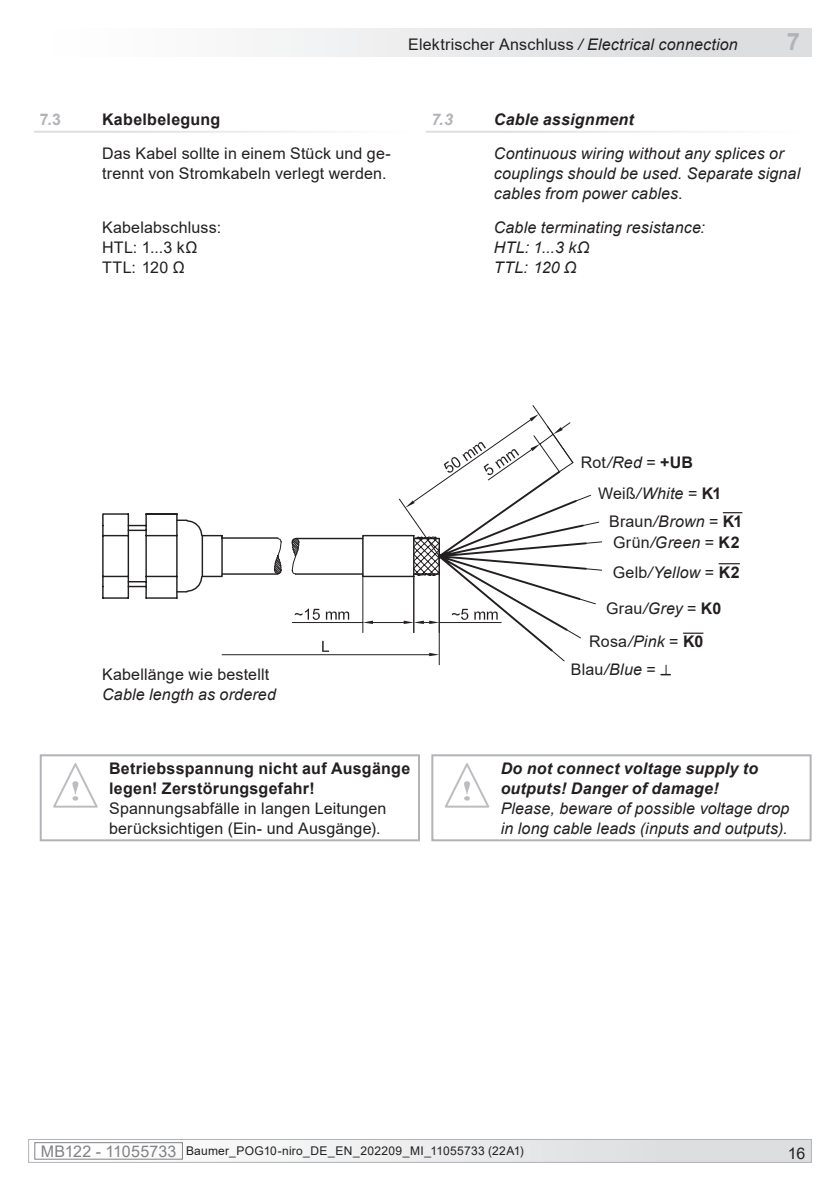
<style>
.page{position:relative;width:840px;height:1191px;background:#fff}
.page>*{position:absolute;margin:0;border:0;box-sizing:border-box;transform-origin:0 0}
.MB-Leiste_oben_recht{font:700 24px "Arial";color:#b2b3b7}
.DE_links{font:16px/20px "Arial";letter-spacing:.01em;color:#231f20}
.Kapitel_Text_EN{font:italic 16px/20px "Arial";letter-spacing:.01em;color:#231f20}
.Kapitel_Text_DE{font:16px/20px "Arial";letter-spacing:.01em;color:#231f20}
.EN_links{font:italic 16px/20px "Arial";letter-spacing:.01em;color:#231f20}
.Achtung_DE{font:700 16px/20px "Arial";letter-spacing:.015em;color:#231f20}
.Achtung_EN{font:italic 700 16px/20px "Arial";letter-spacing:.015em;color:#231f20}
.MB-Leiste_oben_recht-2{font:16px "Arial";letter-spacing:.01em;color:#231f20}
.DE_links-2{font:italic 16px "Arial";letter-spacing:.01em;color:#231f20}
.Kapitel_1-1_EN{font:italic 700 16px "Arial";letter-spacing:.015em;color:#231f20}
.Kapitel_1-1_DE{font:700 16px "Arial";letter-spacing:.015em;color:#231f20}
.Kapitel_1-1_DE-2{font:700 16px "Arial";color:#b2b3b7}
.Kapitel_1-1_EN-2{font:italic 700 16px "Arial";color:#b2b3b7}
.t1{font:12px "Arial";letter-spacing:.02em;color:#231f20}
.s1{font-style:italic}
.s2{font-weight:700}
.s3{font-style:normal}
.s4{font-weight:700;font-style:normal}
.s5{font-size:16px;color:#808285}
</style>
<div class="page">
<div style="left:29px;top:1139px;width:781px;height:23px;background:linear-gradient(to right,#f9f9f9,#dbdcdf)"></div>
<div style="left:35px;top:1142px;width:147px;height:17px;border:1px solid #808285"></div>
<div style="left:28px;top:1139px;width:783px;height:23px;border:1px solid #b2b3b7"></div>
<div style="left:28px;top:28px;width:783px;height:29px;background:linear-gradient(to right,#fff,#d8d9dc)"></div>
<hr style="left:438px;top:574px;width:1px;height:91px;background:#231f20">
<svg style="left:102px;top:405px;width:499px;height:257px"></svg>
<svg style="left:722px;top:512px;width:20px;height:1px"></svg>
<svg style="left:718px;top:563px;width:21px;height:1px"></svg>
<hr style="left:682px;top:632px;width:21px;height:2px;background:#231f20">
<svg style="left:660px;top:665px;width:10px;height:10px"></svg>
<svg style="left:53px;top:763px;width:45px;height:44px"></svg>
<div style="left:40px;top:754px;width:380px;height:87px;border:2px solid #b2b3b7"></div>
<svg style="left:444px;top:763px;width:45px;height:44px"></svg>
<div style="left:431px;top:754px;width:380px;height:87px;border:2px solid #b2b3b7"></div>
<p class="MB-Leiste_oben_recht-2" style="left:408px;top:33px;width:331px">Elektrischer Anschluss <span class="s1">/ Electrical connection</span></p>
<p class="MB-Leiste_oben_recht" style="left:786px;top:24px;width:15px">7</p>
<p class="Kapitel_1-1_DE-2" style="left:40px;top:108px;width:23px">7.3</p>
<p class="Kapitel_1-1_DE" style="left:102px;top:108px;width:120px">Kabelbelegung</p>
<p class="Kapitel_Text_DE" style="left:102px;top:143px;width:290px">Das Kabel sollte in einem Stück und ge&shy;trennt von Stromkabeln verlegt werden.</p>
<p class="Kapitel_Text_DE" style="left:102px;top:218px;width:120px">Kabelabschluss:<br>HTL: 1...3 kΩ<br>TTL: 120 Ω</p>
<p class="Kapitel_1-1_EN-2" style="left:431px;top:109px;width:23px">7.3</p>
<p class="Kapitel_1-1_EN" style="left:493px;top:109px;width:141px">Cable assignment</p>
<p class="Kapitel_Text_EN" style="left:493px;top:144px;width:308px">Continuous wiring without any splices or couplings should be used. Separate signal cables from power cables.</p>
<p class="Kapitel_Text_EN" style="left:493px;top:218px;width:213px">Cable terminating resistance:<br>HTL: 1...3 kΩ<br>TTL: 120 Ω</p>
<p class="DE_links" style="left:580px;top:452px;width:114px">Rot<span class="s1">/Red</span> = <span class="s2">+UB</span></p>
<p class="DE_links-2" style="left:597px;top:483px;width:125px"><span class="s3">Weiß</span>/White <span class="s3">=</span> <span class="s4">K1</span></p>
<p class="DE_links" style="left:608px;top:511px;width:135px">Braun<span class="s1">/Brown</span> = <span class="s2">K1</span></p>
<p class="DE_links-2" style="left:612px;top:532px;width:128px"><span class="s3">Grün</span>/Green <span class="s3">=</span> <span class="s4">K2</span></p>
<p class="DE_links-2" style="left:612px;top:562px;width:128px"><span class="s3">Gelb</span>/Yellow <span class="s3">=</span> <span class="s4">K2</span></p>
<p class="DE_links" style="left:605px;top:598px;width:117px">Grau<span class="s1">/Grey</span> = <span class="s2">K0</span></p>
<p class="DE_links" style="left:589px;top:631px;width:115px">Rosa<span class="s1">/Pink</span> = <span class="s2">K0</span></p>
<p class="DE_links" style="left:102px;top:664px;width:168px">Kabellänge wie bestellt</p>
<p class="DE_links" style="left:570px;top:659px;width:86px">Blau<span class="s1">/Blue</span> =</p>
<p class="EN_links" style="left:102px;top:684px;width:175px">Cable length as ordered</p>
<p class="Achtung_DE" style="left:109px;top:758px;width:302px">Betriebsspannung nicht auf Ausgänge legen! Zerstörungsgefahr!</p>
<p class="DE_links" style="left:109px;top:798px;width:279px">Spannungsabfälle in langen Leitungen berücksichtigen (Ein- und Ausgänge).</p>
<p class="Achtung_EN" style="left:500px;top:758px;width:259px">Do not connect voltage supply to outputs! Danger of damage!</p>
<p class="EN_links" style="left:500px;top:798px;width:290px">Please, beware of possible voltage drop in long cable leads (inputs and outputs).</p>
<p class="t1" style="left:41px;top:1143px;width:484px"><span class="s5">MB122 - 11055733</span> Baumer_POG10-niro_DE_EN_202209_MI_11055733 (22A1)</p>
<p class="DE_links" style="left:787px;top:1143px;width:19px">16</p>
</div>
